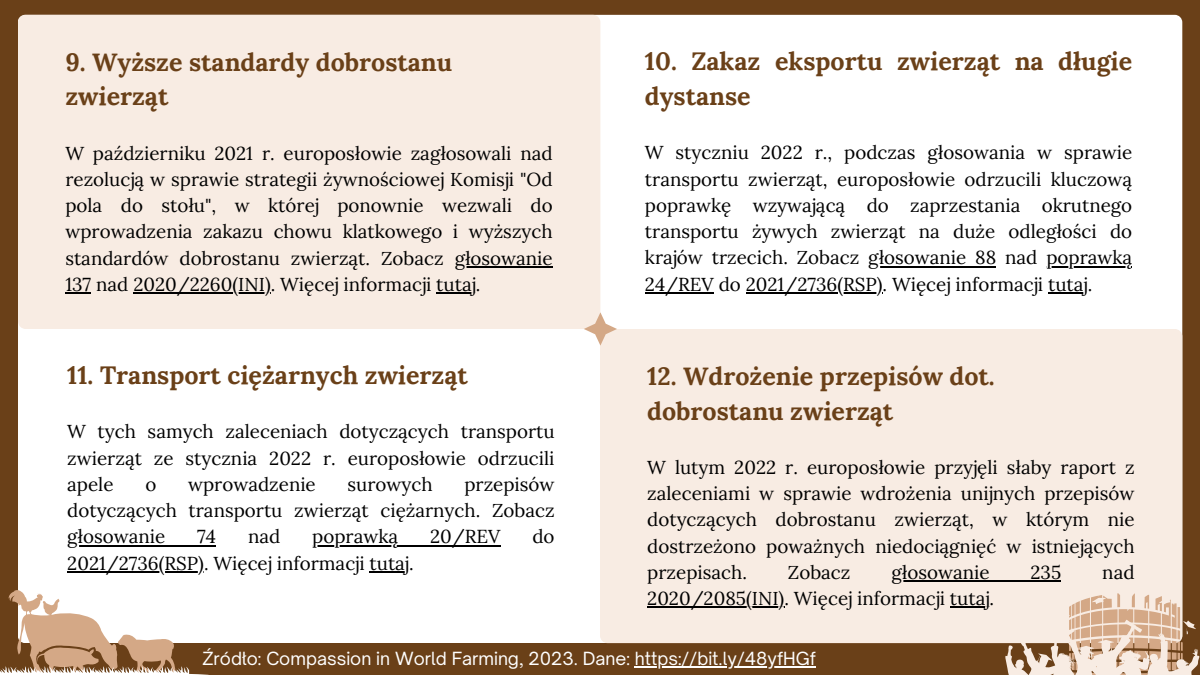
<style>
.page{position:relative;width:1200px;height:675px;background:#6a4018}
.page>*{position:absolute;margin:0;border:0;box-sizing:border-box;transform-origin:0 0}
.t1{font:700 25px/34.5px "Lora";color:#6a4018}
.t2{font:18.8px/26.2px "Lora";color:#000;text-align:justify}
.t3{font:17.4px "Open Sauce One";color:#fff}
</style>
<div class="page">
<div style="left:18px;top:15px;width:1164px;height:628px;background:#fff;border-radius:8px"></div>
<div style="left:600px;top:329px;width:582px;height:314px;background:#f8ece3"></div>
<div style="left:18px;top:15px;width:582px;height:314px;background:#f8ece3"></div>
<svg style="left:584px;top:312px;width:33px;height:34px"></svg>
<hr style="left:455px;top:266px;width:98px;height:2px;background:#000">
<hr style="left:65px;top:292px;width:26px;height:2px;background:#000">
<hr style="left:133px;top:292px;width:138px;height:2px;background:#000">
<hr style="left:436px;top:292px;width:40px;height:2px;background:#000">
<hr style="left:892px;top:580px;width:169px;height:2px;background:#000">
<hr style="left:647px;top:607px;width:137px;height:1px;background:#000">
<hr style="left:950px;top:607px;width:39px;height:1px;background:#000">
<hr style="left:868px;top:266px;width:128px;height:1px;background:#000">
<hr style="left:1046px;top:266px;width:86px;height:1px;background:#000">
<hr style="left:645px;top:292px;width:69px;height:2px;background:#000">
<hr style="left:746px;top:292px;width:137px;height:2px;background:#000">
<hr style="left:1048px;top:292px;width:40px;height:2px;background:#000">
<hr style="left:67px;top:545px;width:149px;height:1px;background:#000">
<hr style="left:312px;top:545px;width:188px;height:1px;background:#000">
<hr style="left:67px;top:571px;width:137px;height:2px;background:#000">
<hr style="left:370px;top:571px;width:39px;height:2px;background:#000">
<svg style="left:0;top:590px;width:209px;height:85px"></svg>
<svg style="left:1005px;top:592px;width:195px;height:83px;background:#d8bfab"></svg>
<hr style="left:635px;top:666px;width:181px;height:2px;background:#fff">
<p class="t1" style="left:65px;top:45px;width:388px">9. Wyższe standardy dobrostanu zwierząt</p>
<p class="t2" style="left:65px;top:140px;width:489px">W październiku 2021 r. europosłowie zagłosowali nad rezolucją w sprawie strategii żywnościowej Komisji "Od pola do stołu", w której ponownie wezwali do wprowadzenia zakazu chowu klatkowego i wyższych standardów dobrostanu zwierząt. Zobacz głosowanie 137 nad 2020/2260(INI). Więcej informacji tutaj.</p>
<p class="t1" style="left:67px;top:357px;width:402px">11. Transport ciężarnych zwierząt</p>
<p class="t2" style="left:67px;top:418px;width:489px">W tych samych zaleceniach dotyczących transportu zwierząt ze stycznia 2022 r. europosłowie odrzucili apele</p>
<p class="t2" style="left:67px;top:471px;width:489px;text-indent:397px">przepisów dotyczących transportu zwierząt ciężarnych. Zobacz głosowanie</p>
<p class="t2" style="left:145px;top:471px;width:12px">o</p>
<p class="t2" style="left:188px;top:471px;width:129px">wprowadzenie</p>
<p class="t2" style="left:348px;top:471px;width:87px">surowych</p>
<p class="t2" style="left:197px;top:523px;width:20px">74</p>
<p class="t2" style="left:248px;top:523px;width:34px">nad</p>
<p class="t2" style="left:312px;top:523px;width:87px">poprawką</p>
<p class="t2" style="left:430px;top:523px;width:72px">20/REV</p>
<p class="t2" style="left:532px;top:523px;width:24px">do</p>
<p class="t2" style="left:67px;top:550px;width:348px">2021/2736(RSP). Więcej informacji tutaj.</p>
<p class="t1" style="left:645px;top:44px;width:489px">10. Zakaz eksportu zwierząt na długie dystanse</p>
<p class="t2" style="left:645px;top:140px;width:489px">W styczniu 2022 r., podczas głosowania w sprawie transportu zwierząt, europosłowie odrzucili kluczową poprawkę wzywającą do zaprzestania okrutnego transportu żywych zwierząt na duże odległości do krajów trzecich. Zobacz głosowanie 88 nad poprawką 24/REV do 2021/2736(RSP). Więcej informacji tutaj.</p>
<p class="t1" style="left:647px;top:359px;width:349px">12. Wdrożenie przepisów dot. dobrostanu zwierząt</p>
<p class="t2" style="left:647px;top:454px;width:489px">W lutym 2022 r. europosłowie przyjęli słaby raport z zaleceniami w sprawie wdrożenia unijnych przepisów dotyczących dobrostanu zwierząt, w którym nie dostrzeżono poważnych niedociągnięć w istniejących przepisach.</p>
<p class="t2" style="left:788px;top:559px;width:64px">Zobacz</p>
<p class="t2" style="left:892px;top:559px;width:99px">głosowanie</p>
<p class="t2" style="left:1031px;top:559px;width:32px">235</p>
<p class="t2" style="left:1102px;top:559px;width:34px">nad</p>
<p class="t2" style="left:647px;top:585px;width:348px">2020/2085(INI). Więcej informacji tutaj.</p>
<p class="t3" style="left:203px;top:647px;width:615px">Źródło: Compassion in World Farming, 2023. Dane: https://bit.ly/48yfHGf</p>
</div>
